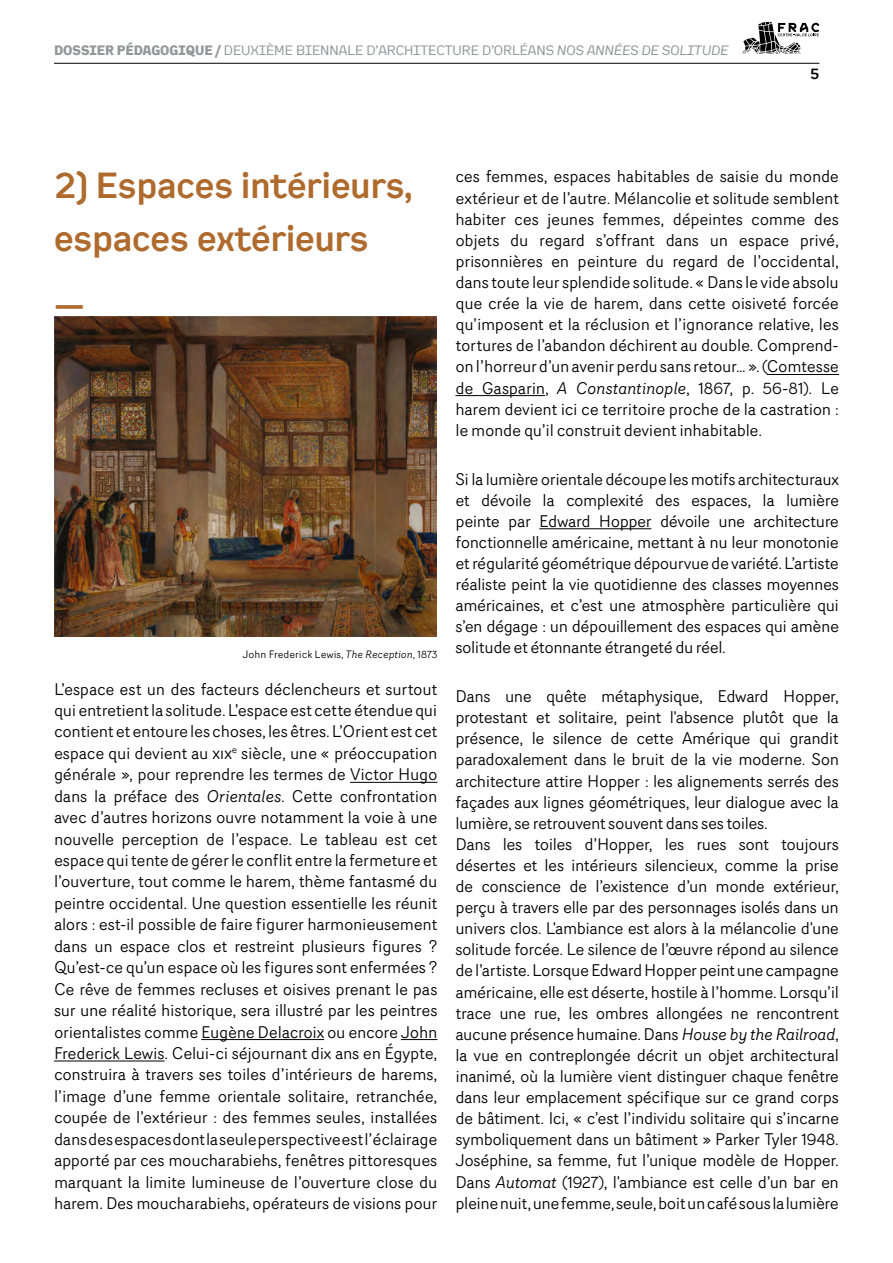
<style>
.page{position:relative;width:893px;height:1263px;background:#fff}
.page>*{position:absolute;margin:0;border:0;box-sizing:border-box;transform-origin:0 0}
.t1{font:500 36px/52.5px "Kade";color:#af6b2d}
.t2{font:16.5px/21.1px "Router";letter-spacing:-.025em;color:#000;text-align:justify}
.t3{font:500 15px "Kade";color:#000}
.t4{font:13.5px "Kade";color:#939598}
.t5{font:10.5px "Router";color:#000}
.s1{font-weight:700}
.s2{font-style:italic}
</style>
<div class="page">
<hr style="left:54px;top:63px;width:765px;height:1px;background:#000">
<svg style="left:742px;top:22px;width:77px;height:32px"></svg>
<hr style="left:350px;top:782px;width:87px;height:1px;background:#000">
<hr style="left:201px;top:1039px;width:123px;height:1px;background:#000">
<hr style="left:401px;top:1039px;width:36px;height:1px;background:#000">
<hr style="left:54px;top:1061px;width:111px;height:1px;background:#000">
<img style="left:54px;top:317px;width:383px;height:319px">
<hr style="left:767px;top:374px;width:72px;height:1px;background:#000">
<hr style="left:455px;top:395px;width:90px;height:1px;background:#000">
<hr style="left:539px;top:528px;width:112px;height:1px;background:#000">
<p class="t4" style="left:54px;top:41px;width:676px"><span class="s1">DOSSIER PÉDAGOGIQUE /</span> DEUXIÈME BIENNALE D’ARCHITECTURE D’ORLÉANS <span class="s2">NOS ANNÉES DE SOLITUDE</span></p>
<p class="t3" style="left:810px;top:64px;width:11px">5</p>
<h1 class="t1" style="left:54px;top:159px;width:360px">2) Espaces intérieurs, espaces extérieurs<br>_</h1>
<p class="t5" style="left:243px;top:646px;width:196px">John Frederick Lewis, <span class="s2">The Reception</span>, 1873</p>
<p class="t2" style="left:54px;top:678px;width:385px">L’espace est un des facteurs déclencheurs et surtout qui entretient la solitude. L’espace est cette étendue qui contient et entoure les choses, les êtres. L’Orient est cet espace qui devient au xix<sup>e</sup> siècle, une « préoccupation générale », pour reprendre les termes de Victor Hugo dans la préface des <span class="s2">Orientales</span>. Cette confrontation avec d’autres horizons ouvre notamment la voie à une nouvelle perception de l’espace. Le tableau est cet espace qui tente de gérer le conflit entre la fermeture et l’ouverture, tout comme le harem, thème fantasmé du peintre occidental. Une question essentielle les réunit alors : est-il possible de faire figurer harmonieusement dans un espace clos et restreint plusieurs figures ?<br>Qu’est-ce qu’un espace où les figures sont enfermées ?<br>Ce rêve de femmes recluses et oisives prenant le pas sur une réalité historique, sera illustré par les peintres orientalistes comme Eugène Delacroix ou encore John Frederick Lewis. Celui-ci séjournant dix ans en Égypte, construira à travers ses toiles d’intérieurs de harems, l’image d’une femme orientale solitaire, retranchée, coupée de l’extérieur : des femmes seules, installées dans des espaces dont la seule perspective est l’éclairage apporté par ces moucharabiehs, fenêtres pittoresques marquant la limite lumineuse de l’ouverture close du harem. Des moucharabiehs, opérateurs de visions pour</p>
<p class="t2" style="left:455px;top:166px;width:385px">ces femmes, espaces habitables de saisie du monde extérieur et de l’autre. Mélancolie et solitude semblent habiter ces jeunes femmes, dépeintes comme des objets du regard s’offrant dans un espace privé, prisonnières en peinture du regard de l’occidental, dans toute leur splendide solitude. « Dans le vide absolu que crée la vie de harem, dans cette oisiveté forcée qu’imposent et la réclusion et l’ignorance relative, les tortures de l’abandon déchirent au double. Comprend&shy;on l’horreur d’un avenir perdu sans retour… ». (Comtesse de Gasparin, <span class="s2">A Constantinople</span>, 1867, p. 56-81). Le harem devient ici ce territoire proche de la castration : le monde qu’il construit devient inhabitable.</p>
<p class="t2" style="left:455px;top:468px;width:385px">Si la lumière orientale découpe les motifs architecturaux et dévoile la complexité des espaces, la lumière peinte par Edward Hopper dévoile une architecture fonctionnelle américaine, mettant à nu leur monotonie et régularité géométrique dépourvue de variété. L’artiste réaliste peint la vie quotidienne des classes moyennes américaines, et c’est une atmosphère particulière qui s’en dégage : un dépouillement des espaces qui amène solitude et étonnante étrangeté du réel.</p>
<p class="t2" style="left:455px;top:685px;width:385px;text-align:left">Dans une quête métaphysique, Edward Hopper, protestant et solitaire, peint l'absence plutôt que la présence, le silence de cette Amérique qui grandit paradoxalement dans le bruit de la vie moderne. Son architecture attire Hopper : les alignements serrés des façades aux lignes géométriques, leur dialogue avec la lumière, se retrouvent souvent dans ses toiles.<br>Dans les toiles d’Hopper, les rues sont toujours désertes et les intérieurs silencieux, comme la prise de conscience de l’existence d’un monde extérieur, perçu à travers elle par des personnages isolés dans un univers clos. L'ambiance est alors à la mélancolie d'une solitude forcée. Le silence de l’œuvre répond au silence de l’artiste. Lorsque Edward Hopper peint une campagne américaine, elle est déserte, hostile à l’homme. Lorsqu’il trace une rue, les ombres allongées ne rencontrent aucune présence humaine. Dans <span class="s2">House by the Railroad</span>, la vue en contreplongée décrit un objet architectural inanimé, où la lumière vient distinguer chaque fenêtre dans leur emplacement spécifique sur ce grand corps de bâtiment. Ici, « c’est l’individu solitaire qui s’incarne symboliquement dans un bâtiment » Parker Tyler 1948.<br>Joséphine, sa femme, fut l’unique modèle de Hopper.<br>Dans <span class="s2">Automat</span> (1927), l'ambiance est celle d’un bar en pleine nuit, une femme, seule, boit un café sous la lumière</p>
</div>
